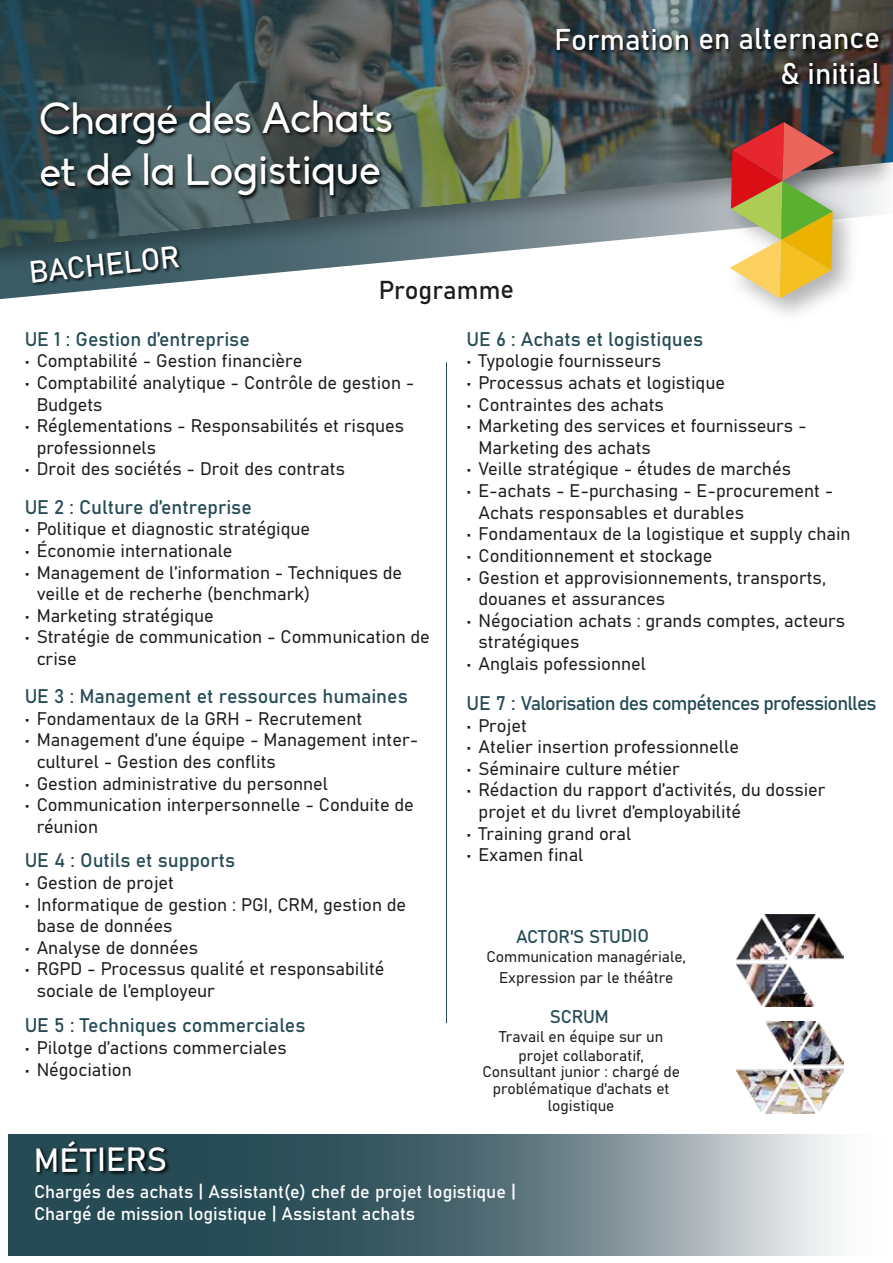
<style>
.page{position:relative;width:893px;height:1263px;background:#fff}
.page>*{position:absolute;margin:0;border:0;box-sizing:border-box;transform-origin:0 0}
.t1{font:43.05px/51.6px "Biko";letter-spacing:-.01em;color:#fff}
.t2{font:33px "Bahnschrift";letter-spacing:-.01em;color:#fff}
.t3{font:30.45px "Bahnschrift";color:#fff}
.t4{font:29.55px/34.7px "Bahnschrift";letter-spacing:-.01em;color:#fff;text-align:right}
.t5{font:25.5px "Bahnschrift";letter-spacing:-.01em;color:#1d1d1b}
.t6{font:19.5px "Bahnschrift";color:#264b55}
.t7{font:19.5px "Bahnschrift";letter-spacing:-.045em;color:#264b55}
.t8{font:18.15px "Bahnschrift";letter-spacing:-.02em;color:#264b55}
.t9{font:18px/21.6px "Bahnschrift";color:#1d1d1b}
.t10{font:18px/21.6px "Bahnschrift";color:#fff}
.t11{font:15.3px/16.6px "Bahnschrift";color:#1d1d1b;text-align:center}
</style>
<div class="page">
<img style="left:0;top:247px;width:545px;height:34px">
<svg style="left:0;top:0;width:889px;height:247px;background:#506060"></svg>
<img style="left:36px;top:92px;width:364px;height:111px">
<img style="left:24px;top:238px;width:164px;height:59px">
<img style="left:550px;top:20px;width:339px;height:95px">
<img style="left:715px;top:107px;width:153px;height:208px">
<svg style="left:729px;top:122px;width:105px;height:176px;background:#bf935c"></svg>
<svg style="left:9px;top:1134px;width:828px;height:121px;background:#637b83"></svg>
<img style="left:30px;top:1137px;width:143px;height:50px">
<img style="left:889px;top:0;width:4px;height:177px">
<img style="left:736px;top:1022px;width:107px;height:92px">
<img style="left:736px;top:914px;width:107px;height:92px">
<h1 class="t1" style="left:39px;top:93px;width:356px">Chargé des Achats et de la Logistique</h1>
<h3 class="t3" style="left:27px;top:249px;width:153px;rotate:-6deg">BACHELOR</h3>
<h3 class="t5" style="left:379px;top:270px;width:137px">Programme</h3>
<h3 class="t4" style="left:555px;top:20px;width:327px">Formation en alternance &amp; initial</h3>
<p class="t6" style="left:25px;top:324px;width:227px">UE 1 : Gestion d’entreprise</p>
<p class="t9" style="left:25px;top:349px;width:279px">• Comptabilité - Gestion financière</p>
<p class="t9" style="left:37px;top:371px;width:379px;text-indent:-12px">• Comptabilité analytique - Contrôle de gestion -<br>Budgets</p>
<p class="t9" style="left:37px;top:414px;width:369px;text-indent:-12px">• Réglementations - Responsabilités et risques professionnels</p>
<p class="t9" style="left:25px;top:457px;width:322px">• Droit des sociétés - Droit des contrats</p>
<p class="t6" style="left:25px;top:492px;width:229px">UE 2 : Culture d’entreprise</p>
<p class="t9" style="left:25px;top:517px;width:287px">• Politique et diagnostic stratégique</p>
<p class="t9" style="left:25px;top:539px;width:209px">• Économie internationale</p>
<p class="t9" style="left:37px;top:560px;width:367px;text-indent:-12px">• Management de l’information - Techniques de veille et de recherhe (benchmark)</p>
<p class="t9" style="left:25px;top:603px;width:191px">• Marketing stratégique</p>
<p class="t9" style="left:37px;top:625px;width:395px;text-indent:-12px">• Stratégie de communication - Communication de crise</p>
<p class="t6" style="left:25px;top:681px;width:385px">UE 3 : Management et ressources humaines</p>
<p class="t9" style="left:25px;top:706px;width:339px">• Fondamentaux de la GRH - Recrutement</p>
<p class="t9" style="left:37px;top:728px;width:383px;text-indent:-12px">• Management d’une équipe - Management inter&shy;culturel - Gestion des conflits</p>
<p class="t9" style="left:25px;top:771px;width:305px">• Gestion administrative du personnel</p>
<p class="t9" style="left:37px;top:793px;width:379px;text-indent:-12px">• Communication interpersonnelle - Conduite de réunion</p>
<p class="t6" style="left:25px;top:846px;width:212px">UE 4 : Outils et supports</p>
<p class="t9" style="left:25px;top:871px;width:151px">• Gestion de projet</p>
<p class="t9" style="left:37px;top:892px;width:371px;text-indent:-12px">• Informatique de gestion : PGI, CRM, gestion de base de données</p>
<p class="t9" style="left:25px;top:935px;width:175px">• Analyse de données</p>
<p class="t9" style="left:37px;top:957px;width:349px;text-indent:-12px">• RGPD - Processus qualité et responsabilité sociale de l’employeur</p>
<p class="t6" style="left:25px;top:1011px;width:282px">UE 5 : Techniques commerciales</p>
<p class="t9" style="left:25px;top:1036px;width:264px">• Pilotge d’actions commerciales</p>
<p class="t9" style="left:25px;top:1057px;width:109px">• Négociation</p>
<p class="t6" style="left:466px;top:324px;width:238px">UE 6 : Achats et logistiques</p>
<p class="t9" style="left:466px;top:349px;width:196px">• Typologie fournisseurs</p>
<p class="t9" style="left:466px;top:371px;width:260px">• Processus achats et logistique</p>
<p class="t9" style="left:466px;top:392px;width:199px">• Contraintes des achats</p>
<p class="t9" style="left:478px;top:414px;width:330px;text-indent:-12px">• Marketing des services et fournisseurs -<br>Marketing des achats</p>
<p class="t9" style="left:466px;top:457px;width:326px">• Veille stratégique - études de marchés</p>
<p class="t9" style="left:478px;top:479px;width:356px;text-indent:-12px">• E-achats - E-purchasing - E-procurement -<br>Achats responsables et durables</p>
<p class="t9" style="left:466px;top:522px;width:386px">• Fondamentaux de la logistique et supply chain</p>
<p class="t9" style="left:466px;top:543px;width:247px">• Conditionnement et stockage</p>
<p class="t9" style="left:478px;top:565px;width:349px;text-indent:-12px">• Gestion et approvisionnements, transports, douanes et assurances</p>
<p class="t9" style="left:478px;top:608px;width:368px;text-indent:-12px">• Négociation achats : grands comptes, acteurs stratégiques</p>
<p class="t9" style="left:466px;top:651px;width:181px">• Anglais pofessionnel</p>
<p class="t7" style="left:466px;top:688px;width:412px">UE 7 : Valorisation des compétences professionlles</p>
<p class="t9" style="left:466px;top:713px;width:62px">• Projet</p>
<p class="t9" style="left:466px;top:735px;width:274px">• Atelier insertion professionnelle</p>
<p class="t9" style="left:466px;top:756px;width:215px">• Séminaire culture métier</p>
<p class="t9" style="left:478px;top:778px;width:349px;text-indent:-12px">• Rédaction du rapport d’activités, du dossier projet et du livret d’employabilité</p>
<p class="t9" style="left:466px;top:821px;width:166px">• Training grand oral</p>
<p class="t9" style="left:466px;top:843px;width:118px">• Examen final</p>
<p class="t8" style="left:516px;top:922px;width:135px">ACTOR'S STUDIO</p>
<p class="t11" style="left:486px;top:944px;width:201px;line-height:21.6px">Communication managériale,<br>Expression par le théâtre</p>
<p class="t8" style="left:550px;top:1003px;width:61px">SCRUM</p>
<p class="t11" style="left:499px;top:1026px;width:166px;line-height:18.5px">Travail en équipe sur un projet collaboratif,</p>
<p class="t11" style="left:482px;top:1062px;width:199px">Consultant junior : chargé de problématique d'achats et logistique</p>
<h2 class="t2" style="left:34px;top:1135px;width:135px">MÉTIERS</h2>
<p class="t10" style="left:34px;top:1180px;width:483px">Chargés des achats | Assistant(e) chef de projet logistique |<br>Chargé de mission logistique | Assistant achats</p>
</div>
